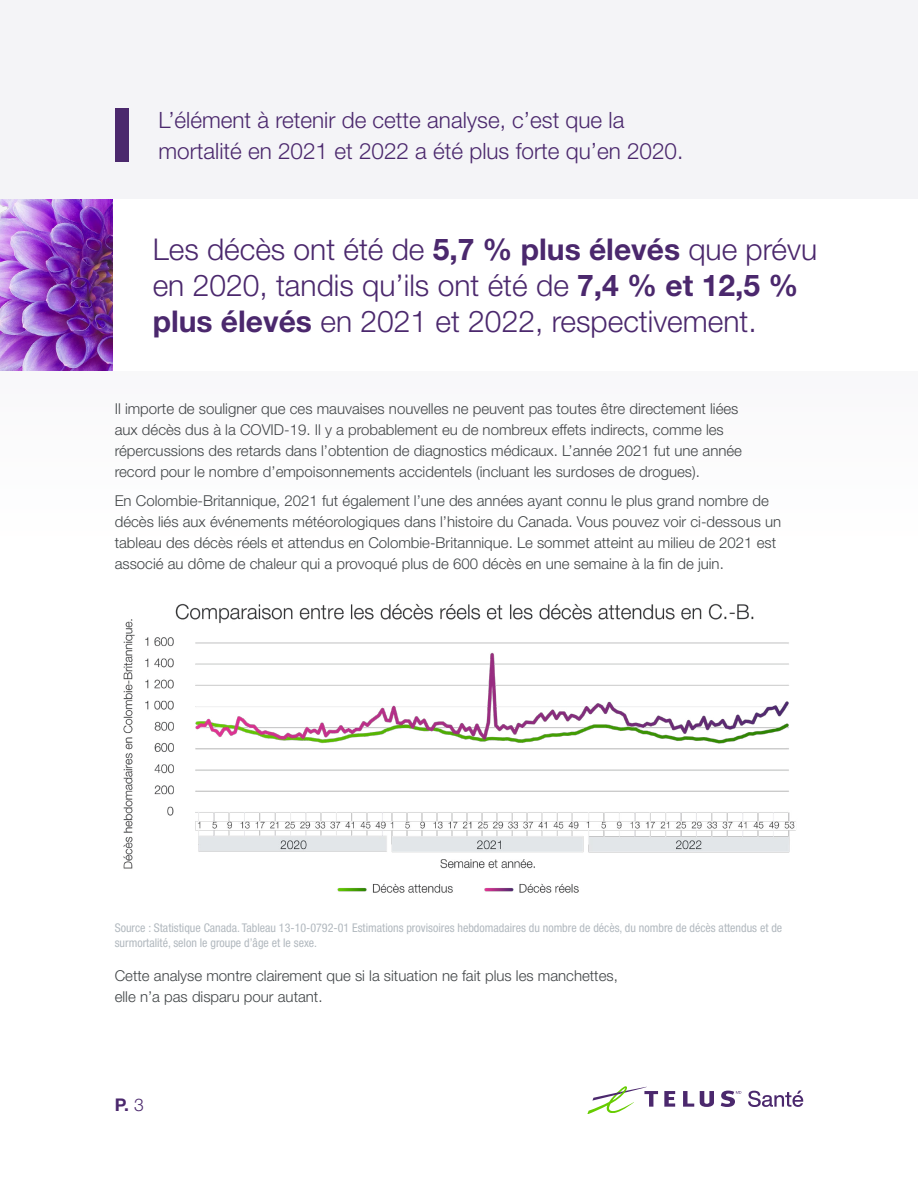
<style>
.page{position:relative;width:918px;height:1188px;background:#fff}
.page>*{position:absolute;margin:0;border:0;box-sizing:border-box;transform-origin:0 0}
.t1{font:300 30px/36px "Helvetica Neue LT Std";color:#4b286d}
.t2{font:300 22.5px/31.5px "Helvetica Neue LT Std";color:#4b286d}
.t3{font:700 17.55px "Helvetica Neue LT Std";color:#4b286d}
.t4{font:300 15px/21px "Helvetica Neue LT Std";color:#414547}
.t5{font:condensed 12px/15px "Helvetica Neue LT Std";color:#b2b9bf}
.s1{font-weight:700}
.s2{font-weight:300}
</style>
<div class="page">
<div style="left:0;top:0;width:918px;height:687px;background:#f9f9fa"></div>
<div style="left:115px;top:108px;width:14px;height:54px;background:#4b286d"></div>
<img style="left:123px;top:604px;width:673px;height:289px">
<img style="left:0;top:200px;width:113px;height:170px">
<div style="left:114px;top:200px;width:804px;height:171px;background:#fff"></div>
<svg style="left:664px;top:1091px;width:11px;height:16px"></svg>
<svg style="left:683px;top:1091px;width:11px;height:16px"></svg>
<svg style="left:700px;top:1091px;width:14px;height:16px"></svg>
<svg style="left:587px;top:1086px;width:71px;height:28px"></svg>
<svg style="left:721px;top:1091px;width:20px;height:16px"></svg>
<svg style="left:748px;top:1091px;width:55px;height:16px"></svg>
<h2 class="t2" style="left:159px;top:103px;width:526px">L’élément à retenir de cette analyse, c’est que la mortalité en 2021 et 2022 a été plus forte qu’en 2020.</h2>
<h1 class="t1" style="left:153px;top:231px;width:666px">Les décès ont été de <span class="s1">5,7 % plus élevés</span> que prévu en 2020, tandis qu’ils ont été de <span class="s1">7,4 % et 12,5 % plus élevés</span> en 2021 et 2022, respectivement.</h1>
<p class="t4" style="left:115px;top:398px;width:629px">Il importe de souligner que ces mauvaises nouvelles ne peuvent pas toutes être directement liées aux décès dus à la COVID-19. Il y a probablement eu de nombreux effets indirects, comme les répercussions des retards dans l’obtention de diagnostics médicaux. L’année 2021 fut une année record pour le nombre d’empoisonnements accidentels (incluant les surdoses de drogues).</p>
<p class="t4" style="left:115px;top:489px;width:668px">En Colombie-Britannique, 2021 fut également l’une des années ayant connu le plus grand nombre de décès liés aux événements météorologiques dans l’histoire du Canada. Vous pouvez voir ci-dessous un tableau des décès réels et attendus en Colombie-Britannique. Le sommet atteint au milieu de 2021 est associé au dôme de chaleur qui a provoqué plus de 600 décès en une semaine à la fin de juin.</p>
<p class="t5" style="left:115px;top:920px;width:669px">Source : Statistique Canada. Tableau 13-10-0792-01 Estimations provisoires hebdomadaires du nombre de décès, du nombre de décès attendus et de surmortalité, selon le groupe d’âge et le sexe.</p>
<p class="t4" style="left:115px;top:965px;width:505px">Cette analyse montre clairement que si la situation ne fait plus les manchettes, elle n’a pas disparu pour autant.</p>
<p class="t3" style="left:115px;top:1094px;width:31px">P. <span class="s2">3</span></p>
</div>
